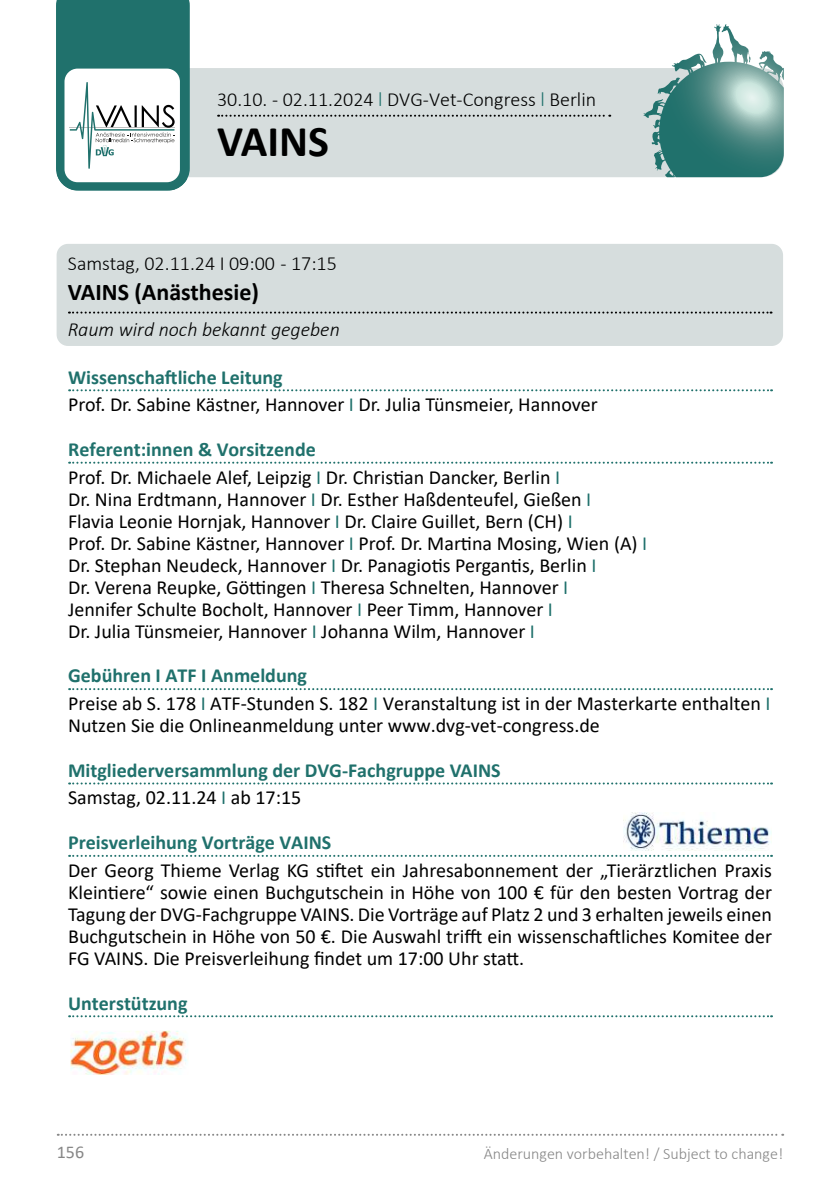
<style>
.page{position:relative;width:840px;height:1191px;background:#fff}
.page>*{position:absolute;margin:0;border:0;box-sizing:border-box;transform-origin:0 0}
.t1{font:700 44px "Calibri";color:#000}
.t2{font:700 24px "Calibri";color:#000}
.t3{font:20px/22px "Calibri";color:#000}
.t4{font:700 20px/27.6px "Calibri";color:#20716c}
.t5{font:300 20px "Calibri";color:#000}
.t6{font:italic 300 20px "Calibri";color:#000}
.t7{font:18px "Calibri";color:#878787}
.t8{font:300 16px "Calibri";color:#878787}
.s1{color:#20716c}
.s2{font-weight:700;color:#20716c}
.s3{font-weight:400;color:#000}
.s4{font-weight:400}
</style>
<div class="page">
<svg style="left:58px;top:1133px;width:724px;height:2px"></svg>
<img style="left:623px;top:812px;width:148px;height:38px">
<svg style="left:57px;top:68px;width:726px;height:109px;background:#c1d0cf"></svg>
<svg style="left:642px;top:26px;width:74px;height:102px"></svg>
<svg style="left:218px;top:115px;width:392px;height:2px"></svg>
<svg style="left:56px;top:0;width:134px;height:191px"></svg>
<div style="left:57px;top:244px;width:725px;height:102px;background:#d6dddd;border-radius:11px"></div>
<svg style="left:69px;top:311px;width:702px;height:2px"></svg>
<svg style="left:69px;top:389px;width:702px;height:2px"></svg>
<svg style="left:69px;top:462px;width:702px;height:2px"></svg>
<svg style="left:69px;top:688px;width:702px;height:2px"></svg>
<svg style="left:69px;top:782px;width:702px;height:2px"></svg>
<svg style="left:69px;top:855px;width:702px;height:2px"></svg>
<svg style="left:69px;top:1015px;width:702px;height:2px"></svg>
<img style="left:70px;top:1030px;width:118px;height:44px">
<p class="t5" style="left:217px;top:87px;width:380px">30.10. - 02.11.2024 <span class="s1">l</span> DVG-Vet-Congress <span class="s1">l</span> Berlin</p>
<h1 class="t1" style="left:217px;top:110px;width:113px">VAINS</h1>
<p class="t5" style="left:68px;top:251px;width:270px">Samstag, 02.11.24 I 09:00 - 17:15</p>
<p class="t2" style="left:68px;top:275px;width:192px">VAINS (Anästhesie)</p>
<p class="t6" style="left:68px;top:317px;width:273px">Raum wird noch bekannt gegeben</p>
<p class="t3" style="left:68px;top:363px;width:530px;line-height:27.6px"><span class="s2">Wissenschaftliche Leitung<br></span>Prof. Dr. Sabine Kästner, Hannover <span class="s1">I</span> Dr. Julia Tünsmeier, Hannover</p>
<p class="t3" style="left:68px;top:435px;width:493px;line-height:27.6px"><span class="s2">Referent:innen &amp; Vorsitzende<br></span>Prof. Dr. Michaele Alef, Leipzig <span class="s1">I</span> Dr. Christian Dancker, Berlin <span class="s1">I</span></p>
<p class="t3" style="left:68px;top:487px;width:580px">Dr. Nina Erdtmann, Hannover <span class="s1">I</span> Dr. Esther Haßdenteufel, Gießen <span class="s1">I<br></span>Flavia Leonie Hornjak, Hannover <span class="s1">I</span> Dr. Claire Guillet, Bern (CH) <span class="s1">I<br></span>Prof. Dr. Sabine Kästner, Hannover <span class="s1">I</span> Prof. Dr. Martina Mosing, Wien (A) <span class="s1">I </span>Dr. Stephan Neudeck, Hannover <span class="s1">I</span> Dr. Panagiotis Pergantis, Berlin <span class="s1">I<br></span>Dr. Verena Reupke, Göttingen <span class="s1">I</span> Theresa Schnelten, Hannover <span class="s1">I<br></span>Jennifer Schulte Bocholt, Hannover <span class="s1">I</span> Peer Timm, Hannover <span class="s1">I<br></span>Dr. Julia Tünsmeier, Hannover <span class="s1">I</span> Johanna Wilm, Hannover <span class="s1">I</span></p>
<p class="t3" style="left:68px;top:661px;width:703px;line-height:27.6px"><span class="s2">Gebühren I ATF I Anmeldung<br></span>Preise ab S. 178 <span class="s1">I</span> ATF-Stunden S. 182 <span class="s1">I</span> Veranstaltung ist in der Masterkarte enthalten <span class="s1">I</span></p>
<p class="t3" style="left:68px;top:714px;width:533px">Nutzen Sie die Onlineanmeldung unter www.dvg-vet-congress.de</p>
<p class="t4" style="left:68px;top:756px;width:434px">Mitgliederversammlung der DVG-Fachgruppe VAINS<br><span class="s3">Samstag, 02.11.24</span> <span class="s4">I</span> <span class="s3">ab 17:15</span></p>
<p class="t4" style="left:68px;top:828px;width:265px">Preisverleihung Vorträge VAINS</p>
<p class="t3" style="left:68px;top:858px;width:705px;text-align:justify">Der Georg Thieme Verlag KG stiftet ein Jahresabonnement der „Tierärztlichen Praxis Kleintiere“ sowie einen Buchgutschein in Höhe von 100 € für den besten Vortrag der Tagung der DVG-Fachgruppe VAINS. Die Vorträge auf Platz 2 und 3 erhalten jeweils einen Buchgutschein in Höhe von 50 €. Die Auswahl trifft ein wissenschaftliches Komitee der FG VAINS. Die Preisverleihung findet um 17:00 Uhr statt.</p>
<p class="t4" style="left:68px;top:989px;width:121px">Unterstützung</p>
<p class="t7" style="left:57px;top:1139px;width:29px">156</p>
<p class="t8" style="left:483px;top:1143px;width:301px">Änderungen vorbehalten! / Subject to change!</p>
</div>
